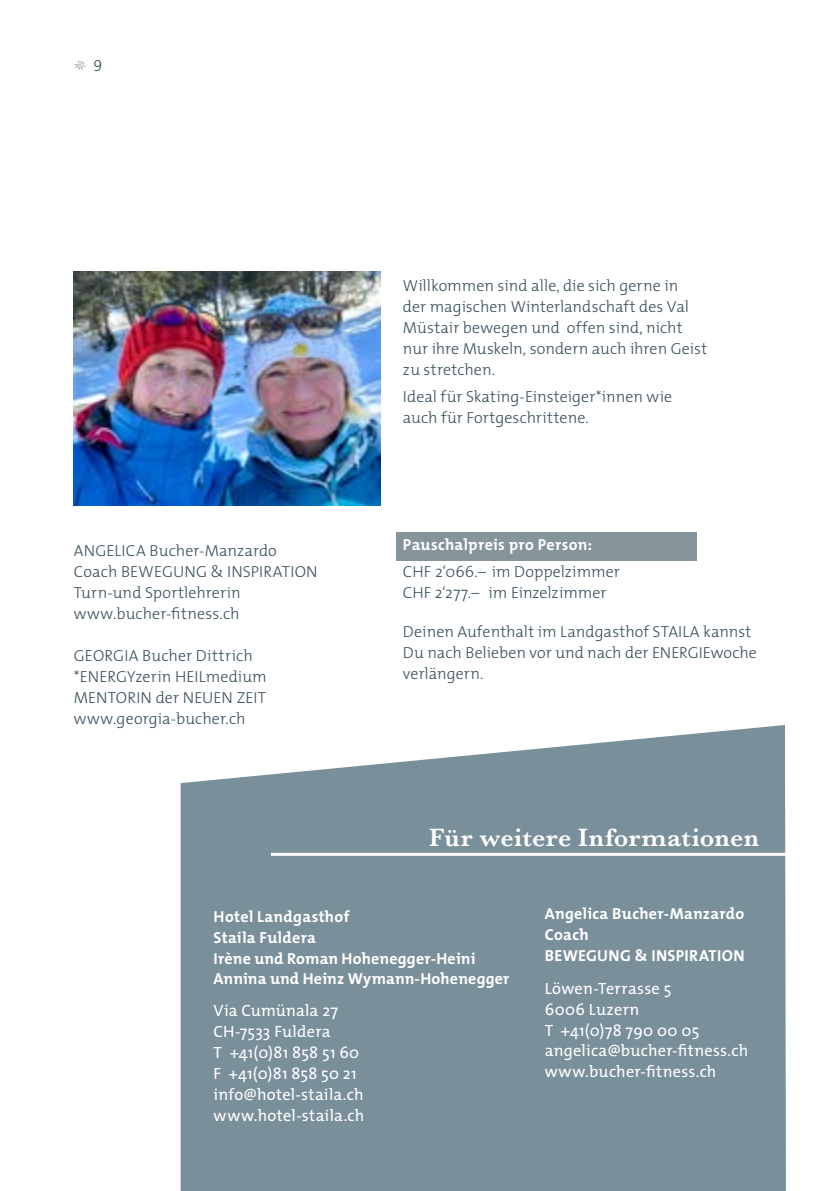
<style>
.page{position:relative;width:840px;height:1191px;background:#fff}
.page>*{position:absolute;margin:0;border:0;box-sizing:border-box;transform-origin:0 0}
.t1{font:600 26px "Baskerville";letter-spacing:.015em;color:#fff}
.t2{font:16.4px/20.8px "The Mix";letter-spacing:.015em;color:#fff}
.t3{font:300 16px/21px "The Mix";letter-spacing:.005em;color:#364e5a}
.t4{font:700 16px/20.8px "The Mix";letter-spacing:.015em;color:#fff}
.t5{font:16px "The Mix Light Expert";color:#364e5a}
</style>
<div class="page">
<svg style="left:74px;top:60px;width:12px;height:10px"></svg>
<div style="left:395px;top:532px;width:301px;height:28px;background:#86949c"></div>
<div style="left:180px;top:725px;width:605px;height:466px;background:#798f9a"></div>
<hr style="left:271px;top:853px;width:568px;height:3px;background:#fff">
<img style="left:74px;top:271px;width:306px;height:234px">
<p class="t5" style="left:93px;top:53px;width:10px">9</p>
<p class="t3" style="left:74px;top:539px;width:245px">ANGELICA Bucher-Manzardo<br>Coach BEWEGUNG &amp; INSPIRATION<br>Turn-und Sportlehrerin www.bucher-fitness.ch</p>
<p class="t3" style="left:74px;top:644px;width:194px">GEORGIA Bucher Dittrich *ENERGYzerin HEILmedium<br>MENTORIN der NEUEN ZEIT www.georgia-bucher.ch</p>
<p class="t3" style="left:403px;top:275px;width:306px">Willkommen sind alle, die sich gerne in<br>der magischen Winterlandschaft des Val Müstair bewegen und offen sind, nicht nur ihre Muskeln, sondern auch ihren Geist zu stretchen.</p>
<p class="t3" style="left:403px;top:385px;width:271px">Ideal für Skating-Einsteiger*innen wie auch für Fortgeschrittene.</p>
<p class="t4" style="left:403px;top:534px;width:191px">Pauschalpreis pro Person:</p>
<p class="t3" style="left:403px;top:560px;width:218px">CHF 2‘066.– im Doppelzimmer<br>CHF 2‘277.– im Einzelzimmer</p>
<p class="t3" style="left:403px;top:621px;width:355px">Deinen Aufenthalt im Landgasthof STAILA kannst<br>Du nach Belieben vor und nach der ENERGIEwoche verlängern.</p>
<h1 class="t1" style="left:429px;top:819px;width:331px">Für weitere Informationen</h1>
<p class="t4" style="left:213px;top:905px;width:297px">Hotel Landgasthof<br>Staila Fuldera<br>Irène und Roman Hohenegger-Heini<br>Annina und Heinz Wymann-Hohenegger</p>
<p class="t2" style="left:213px;top:1000px;width:152px">Via Cumünala 27<br>CH-7533 Fuldera<br>T +41(0)81 858 51 60<br>F +41(0)81 858 50 21 info@hotel-staila.ch www.hotel-staila.ch</p>
<p class="t4" style="left:544px;top:903px;width:201px">Angelica Bucher-Manzardo<br>Coach<br>BEWEGUNG &amp; INSPIRATION</p>
<p class="t2" style="left:544px;top:977px;width:205px">Löwen-Terrasse 5<br>6006 Luzern<br>T +41(0)78 790 00 05 angelica@bucher-fitness.ch www.bucher-fitness.ch</p>
</div>
